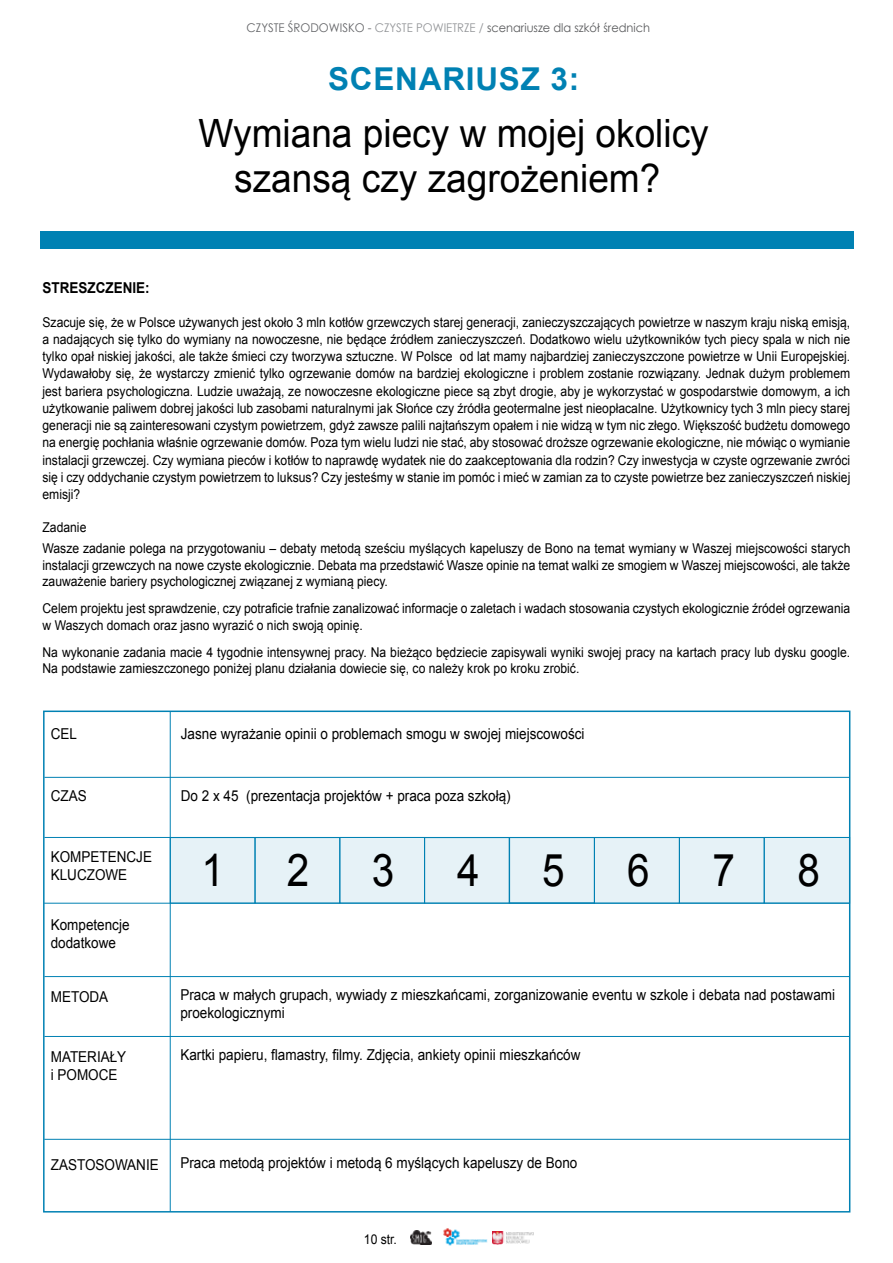
<style>
.page{position:relative;width:893px;height:1263px;background:#fff}
.page>*{position:absolute;margin:0;border:0;box-sizing:border-box;transform-origin:0 0}
.t1{font:45px "Arial";color:#000;scale:.9 1}
.t2{font:39px/45px "Arial";color:#000;text-align:center;scale:.95 1}
.t3{font:700 31.5px "Arial";letter-spacing:.025em;color:#0081b3}
.t4{font:15px/18px "Arial";color:#000;scale:.9 1}
.t5{font:700 15px "Arial";color:#000;scale:.9 1}
.t6{font:13.5px/17.2px "Arial";color:#000;scale:.9 1}
.t7{font:12px "Century Gothic";color:#58595b;scale:.95 1}
.s1{color:#636467}
.s2{color:#939598}
</style>
<div class="page">
<svg style="left:412px;top:1230px;width:20px;height:15px"></svg>
<img style="left:410px;top:1231px;width:21px;height:13px">
<img style="left:492px;top:1232px;width:41px;height:13px">
<img style="left:443px;top:1228px;width:44px;height:18px">
<div style="left:40px;top:231px;width:813px;height:18px;background:#0081b3"></div>
<div style="left:170px;top:838px;width:680px;height:65px;background:#e6f2f7"></div>
<hr style="left:170px;top:711px;width:1px;height:500px;background:#0081b3">
<hr style="left:44px;top:777px;width:806px;height:1px;background:#0081b3">
<hr style="left:44px;top:837px;width:806px;height:1px;background:#0081b3">
<hr style="left:44px;top:903px;width:805px;height:1px;background:#0081b3">
<hr style="left:44px;top:976px;width:806px;height:1px;background:#0081b3">
<hr style="left:44px;top:1036px;width:806px;height:1px;background:#0081b3">
<hr style="left:44px;top:1139px;width:805px;height:1px;background:#0081b3">
<div style="left:764px;top:837px;width:86px;height:66px;border:1px solid #0081b3"></div>
<div style="left:679px;top:837px;width:86px;height:66px;border:1px solid #0081b3"></div>
<div style="left:594px;top:837px;width:86px;height:66px;border:1px solid #0081b3"></div>
<div style="left:255px;top:837px;width:85px;height:66px;border:1px solid #0081b3"></div>
<div style="left:170px;top:837px;width:85px;height:66px;border:1px solid #0081b3"></div>
<div style="left:424px;top:837px;width:86px;height:66px;border:1px solid #0081b3"></div>
<div style="left:509px;top:837px;width:86px;height:66px;border:1px solid #0081b3"></div>
<div style="left:339px;top:837px;width:86px;height:66px;border:1px solid #0081b3"></div>
<p class="t7" style="left:247px;top:20px;width:426px"><span class="s1">Czyste środowisko -</span> <span class="s2">czyste powietRZE /</span> scenariusze dla szkół średnich</p>
<h3 class="t3" style="left:328px;top:58px;width:252px">SCENARIUSZ 3:</h3>
<h2 class="t2" style="left:198px;top:111px;width:539px">Wymiana piecy w mojej okolicy szansą czy zagrożeniem?</h2>
<p class="t5" style="left:43px;top:278px;width:121px">STRESZCZENIE:</p>
<p class="t6" style="left:43px;top:313px;width:899px;text-align:justify">Szacuje się, że w Polsce używanych jest około 3 mln kotłów grzewczych starej generacji, zanieczyszczających powietrze w naszym kraju niską emisją, a nadających się tylko do wymiany na nowoczesne, nie będące źródłem zanieczyszczeń. Dodatkowo wielu użytkowników tych piecy spala w nich nie tylko opał niskiej jakości, ale także śmieci czy tworzywa sztuczne. W Polsce od lat mamy najbardziej zanieczyszczone powietrze w Unii Europejskiej.<br>Wydawałoby się, że wystarczy zmienić tylko ogrzewanie domów na bardziej ekologiczne i problem zostanie rozwiązany. Jednak dużym problemem jest bariera psychologiczna. Ludzie uważają, ze nowoczesne ekologiczne piece są zbyt drogie, aby je wykorzystać w gospodarstwie domowym, a ich użytkowanie paliwem dobrej jakości lub zasobami naturalnymi jak Słońce czy źródła geotermalne jest nieopłacalne. Użytkownicy tych 3 mln piecy starej generacji nie są zainteresowani czystym powietrzem, gdyż zawsze palili najtańszym opałem i nie widzą w tym nic złego. Większość budżetu domowego na energię pochłania właśnie ogrzewanie domów. Poza tym wielu ludzi nie stać, aby stosować droższe ogrzewanie ekologiczne, nie mówiąc o wymianie instalacji grzewczej. Czy wymiana pieców i kotłów to naprawdę wydatek nie do zaakceptowania dla rodzin? Czy inwestycja w czyste ogrzewanie zwróci się i czy oddychanie czystym powietrzem to luksus? Czy jesteśmy w stanie im pomóc i mieć w zamian za to czyste powietrze bez zanieczyszczeń niskiej emisji?</p>
<p class="t6" style="left:43px;top:517px;width:899px;line-height:21px">Zadanie<br>Wasze zadanie polega na przygotowaniu – debaty metodą sześciu myślących kapeluszy de Bono na temat wymiany w Waszej miejscowości starych</p>
<p class="t6" style="left:43px;top:557px;width:899px;line-height:16.5px">instalacji grzewczych na nowe czyste ekologicznie. Debata ma przedstawić Wasze opinie na temat walki ze smogiem w Waszej miejscowości, ale także zauważenie bariery psychologicznej związanej z wymianą piecy.</p>
<p class="t6" style="left:43px;top:600px;width:899px;line-height:16.5px">Celem projektu jest sprawdzenie, czy potraficie trafnie zanalizować informacje o zaletach i wadach stosowania czystych ekologicznie źródeł ogrzewania w Waszych domach oraz jasno wyrazić o nich swoją opinię.</p>
<p class="t6" style="left:43px;top:644px;width:899px;line-height:16.5px">Na wykonanie zadania macie 4 tygodnie intensywnej pracy. Na bieżąco będziecie zapisywali wyniki swojej pracy na kartach pracy lub dysku google.<br>Na podstawie zamieszczonego poniżej planu działania dowiecie się, co należy krok po kroku zrobić.</p>
<p class="t4" style="left:51px;top:725px;width:31px">CEL</p>
<p class="t4" style="left:181px;top:725px;width:450px">Jasne wyrażanie opinii o problemach smogu w swojej miejscowości</p>
<p class="t4" style="left:51px;top:786px;width:42px">CZAS</p>
<p class="t4" style="left:181px;top:786px;width:368px">Do 2 x 45 (prezentacja projektów + praca poza szkołą)</p>
<p class="t4" style="left:51px;top:848px;width:114px">KOMPETENCJE<br>KLUCZOWE</p>
<p class="t4" style="left:51px;top:915px;width:89px">Kompetencje dodatkowe</p>
<h1 class="t1" style="left:202px;top:840px;width:27px">1</h1>
<h1 class="t1" style="left:287px;top:840px;width:27px">2</h1>
<h1 class="t1" style="left:372px;top:840px;width:27px">3</h1>
<h1 class="t1" style="left:457px;top:840px;width:27px">4</h1>
<h1 class="t1" style="left:542px;top:840px;width:27px">5</h1>
<h1 class="t1" style="left:627px;top:840px;width:27px">6</h1>
<h1 class="t1" style="left:712px;top:840px;width:27px">7</h1>
<h1 class="t1" style="left:798px;top:840px;width:27px">8</h1>
<p class="t4" style="left:51px;top:987px;width:65px">METODA</p>
<p class="t4" style="left:51px;top:1047px;width:85px">MATERIAŁY i POMOCE</p>
<p class="t4" style="left:180px;top:986px;width:729px">Praca w małych grupach, wywiady z mieszkańcami, zorganizowanie eventu w szkole i debata nad postawami proekologicznymi</p>
<p class="t4" style="left:180px;top:1046px;width:446px">Kartki papieru, flamastry, filmy. Zdjęcia, ankiety opinii mieszkańców</p>
<p class="t4" style="left:51px;top:1155px;width:122px">ZASTOSOWANIE</p>
<p class="t4" style="left:180px;top:1154px;width:443px">Praca metodą projektów i metodą 6 myślących kapeluszy de Bono</p>
<p class="t6" style="left:364px;top:1231px;width:38px">10 str.</p>
</div>
